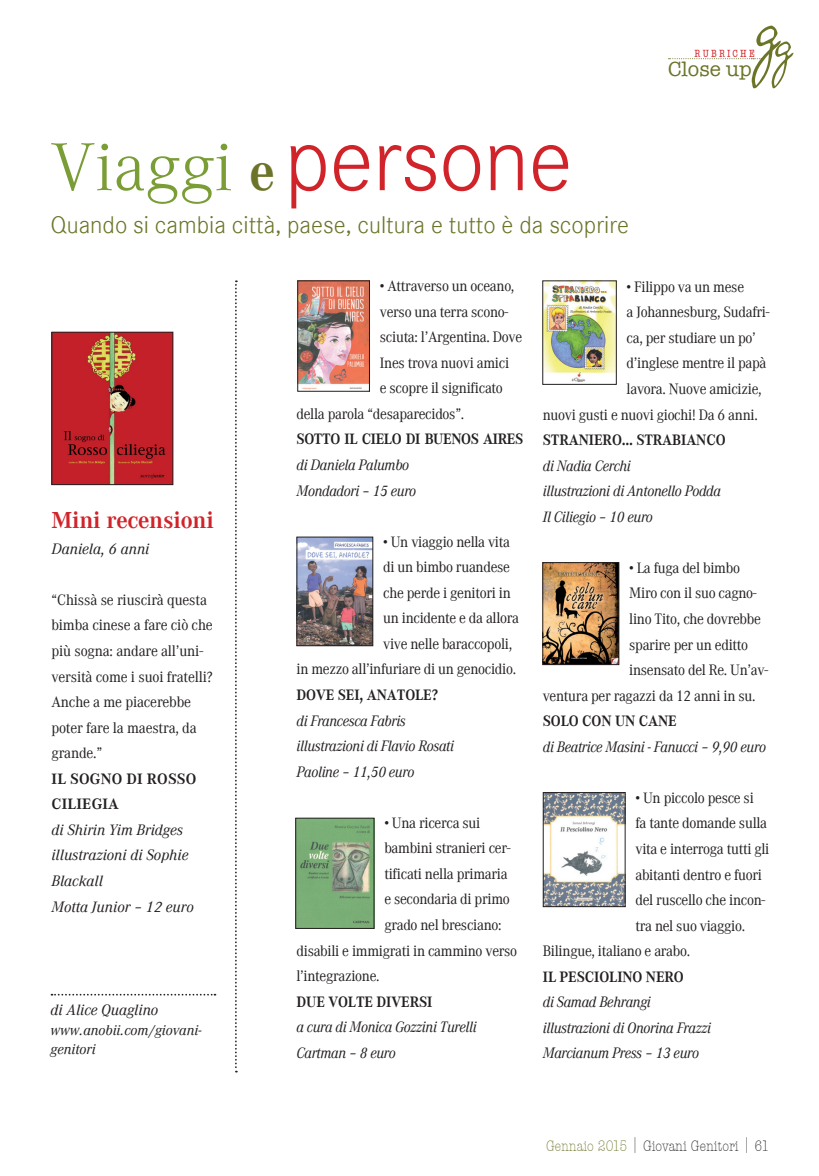
<style>
.page{position:relative;width:819px;height:1176px;background:#fff}
.page>*{position:absolute;margin:0;border:0;box-sizing:border-box;transform-origin:0 0}
.Titolo_piccolo_verde{font:300 87.5px "Corporate SBQ";letter-spacing:-.01em;color:#d1232a}
.Sottotitolo{font:300 23.62px "Corporate SBQ";color:#6c7428}
.Titoletto{font:700 22.75px "Corporate ABQ";letter-spacing:-.01em;color:#d1232a}
.t1{font:21px "American Typewriter";color:#6c7428}
.t2{font:300 condensed 15.75px "American Typewriter";color:#231f20}
.TESTO{font:14.88px "Corporate ABQ";letter-spacing:-.02em;color:#231f20;scale:.94 1}
.corsivo{font:italic 14.88px "Corporate ABQ";letter-spacing:-.02em;color:#231f20;scale:.94 1}
.TESTO-2{font:14.88px/25.6px "Corporate ABQ";letter-spacing:-.02em;color:#231f20;scale:.95 1}
.bold{font:700 14.88px "Corporate ABQ";letter-spacing:-.005em;color:#231f20;scale:.94 1}
.corsivo-2{font:italic 14.88px/25.6px "Corporate ABQ";color:#231f20}
.bold-2{font:700 14.88px "Corporate ABQ";letter-spacing:-.025em;color:#231f20;scale:.94 1}
.bold-3{font:700 14.88px/25.6px "Corporate ABQ";letter-spacing:.015em;color:#231f20}
.Firma{font:italic 14.88px "Corporate ABQ";color:#231f20}
.Firma-2{font:italic 14px/19.2px "Corporate ABQ";color:#231f20}
.t3{font:condensed 10.67px "American Typewriter";letter-spacing:.2em;color:#d1232a}
.s1{font-family:"Corporate ABQ";font-size:66.5px;color:#7a9d36}
.s2{font-family:"Corporate ABQ";font-weight:700;font-size:52.5px;color:#6c7428}
.s3{color:#6c7428}
</style>
<div class="page">
<svg style="left:668px;top:26px;width:125px;height:62px"></svg>
<img style="left:298px;top:538px;width:73px;height:106px">
<div style="left:296px;top:536px;width:77px;height:110px;border:1px solid #231f20"></div>
<img style="left:544px;top:564px;width:73px;height:99px">
<div style="left:542px;top:562px;width:77px;height:103px;border:1px solid #231f20"></div>
<img style="left:297px;top:820px;width:75px;height:107px">
<div style="left:295px;top:818px;width:79px;height:111px;border:1px solid #231f20"></div>
<img style="left:544px;top:794px;width:79px;height:111px">
<div style="left:542px;top:792px;width:83px;height:115px;border:1px solid #231f20"></div>
<img style="left:299px;top:282px;width:69px;height:108px">
<div style="left:297px;top:280px;width:73px;height:112px;border:1px solid #231f20"></div>
<img style="left:544px;top:282px;width:70px;height:100px">
<div style="left:542px;top:280px;width:74px;height:105px;border:1px solid #231f20"></div>
<svg style="left:235px;top:280px;width:2px;height:792px"></svg>
<svg style="left:51px;top:994px;width:164px;height:1px"></svg>
<img style="left:53px;top:334px;width:118px;height:149px">
<div style="left:51px;top:332px;width:122px;height:153px;border:1px solid #231f20"></div>
<p class="t3" style="left:694px;top:45px;width:62px">RUBRICHE</p>
<p class="Titolo_piccolo_verde" style="left:51px;top:109px;width:523px"><span class="s1">Viaggi</span> <span class="s2">e</span> persone</p>
<p class="Sottotitolo" style="left:51px;top:211px;width:580px">Quando si cambia città, paese, cultura e tutto è da scoprire</p>
<p class="t1" style="left:668px;top:53px;width:85px">Close up</p>
<p class="Titoletto" style="left:51px;top:507px;width:164px">Mini recensioni</p>
<p class="corsivo-2" style="left:51px;top:536px;width:99px">Daniela, 6 anni</p>
<p class="TESTO-2" style="left:51px;top:587px;width:171px">“Chissà se riuscirà questa bimba cinese a fare ciò che più sogna: andare all’uni&shy;versità come i suoi fratelli?<br>Anche a me piacerebbe poter fare la maestra, da grande.”</p>
<p class="bold-3" style="left:52px;top:766px;width:146px">IL SOGNO DI ROSSO<br>CILIEGIA</p>
<p class="corsivo-2" style="left:51px;top:817px;width:133px">di Shirin Yim Bridges</p>
<p class="corsivo-2" style="left:51px;top:842px;width:138px">illustrazioni di Sophie<br>Blackall</p>
<p class="corsivo-2" style="left:51px;top:893px;width:144px">Motta Junior – 12 euro</p>
<p class="Firma" style="left:51px;top:1001px;width:109px">di Alice Quaglino</p>
<p class="Firma-2" style="left:51px;top:1020px;width:152px">www.anobii.com/giovani&shy;genitori</p>
<p class="TESTO" style="left:380px;top:277px;width:145px">• Attraverso un oceano,</p>
<p class="TESTO" style="left:380px;top:303px;width:138px">verso una terra scono-</p>
<p class="TESTO" style="left:380px;top:328px;width:153px">sciuta: l’Argentina. Dove</p>
<p class="TESTO" style="left:380px;top:354px;width:139px">Ines trova nuovi amici</p>
<p class="TESTO" style="left:380px;top:379px;width:132px">e scopre il significato</p>
<p class="TESTO" style="left:296px;top:405px;width:180px">della parola “desaparecidos”.</p>
<p class="bold-2" style="left:296px;top:430px;width:242px">SOTTO IL CIELO DI BUENOS AIRES</p>
<p class="corsivo" style="left:296px;top:456px;width:121px">di Daniela Palumbo</p>
<p class="corsivo" style="left:296px;top:481px;width:129px">Mondadori – 15 euro</p>
<p class="TESTO" style="left:383px;top:533px;width:136px">• Un viaggio nella vita</p>
<p class="TESTO" style="left:383px;top:558px;width:136px">di un bimbo ruandese</p>
<p class="TESTO" style="left:383px;top:584px;width:137px">che perde i genitori in</p>
<p class="TESTO" style="left:383px;top:609px;width:146px">un incidente e da allora</p>
<p class="TESTO" style="left:383px;top:635px;width:139px">vive nelle baraccopoli,</p>
<p class="TESTO" style="left:296px;top:660px;width:235px">in mezzo all’infuriare di un genocidio.</p>
<p class="bold" style="left:296px;top:686px;width:152px">DOVE SEI, ANATOLE?</p>
<p class="corsivo" style="left:296px;top:711px;width:118px">di Francesca Fabris</p>
<p class="corsivo" style="left:296px;top:737px;width:169px">illustrazioni di Flavio Rosati</p>
<p class="corsivo" style="left:296px;top:762px;width:127px">Paoline – 11,50 euro</p>
<p class="TESTO" style="left:384px;top:814px;width:104px">• Una ricerca sui</p>
<p class="TESTO" style="left:384px;top:839px;width:136px">bambini stranieri cer-</p>
<p class="TESTO" style="left:384px;top:865px;width:133px">tificati nella primaria</p>
<p class="TESTO" style="left:384px;top:890px;width:135px">e secondaria di primo</p>
<p class="TESTO" style="left:384px;top:916px;width:126px">grado nel bresciano:</p>
<p class="TESTO" style="left:296px;top:941px;width:236px">disabili e immigrati in cammino verso</p>
<p class="TESTO" style="left:296px;top:967px;width:90px">l’integrazione.</p>
<p class="bold" style="left:296px;top:992px;width:146px">DUE VOLTE DIVERSI</p>
<p class="corsivo" style="left:296px;top:1018px;width:193px">a cura di Monica Gozzini Turelli</p>
<p class="corsivo" style="left:296px;top:1043px;width:107px">Cartman – 8 euro</p>
<p class="TESTO" style="left:626px;top:278px;width:126px">• Filippo va un mese</p>
<p class="TESTO" style="left:626px;top:303px;width:153px">a Johannesburg, Sudafri-</p>
<p class="TESTO" style="left:626px;top:329px;width:139px">ca, per studiare un po’</p>
<p class="TESTO" style="left:626px;top:354px;width:150px">d’inglese mentre il papà</p>
<p class="TESTO" style="left:626px;top:380px;width:145px">lavora. Nuove amicizie,</p>
<p class="TESTO" style="left:542px;top:406px;width:230px">nuovi gusti e nuovi giochi! Da 6 anni.</p>
<p class="bold" style="left:543px;top:431px;width:196px">STRANIERO... STRABIANCO</p>
<p class="corsivo" style="left:542px;top:456px;width:95px">di Nadia Cerchi</p>
<p class="corsivo" style="left:542px;top:482px;width:191px">illustrazioni di Antonello Podda</p>
<p class="corsivo" style="left:542px;top:507px;width:118px">Il Ciliegio – 10 euro</p>
<p class="TESTO" style="left:629px;top:559px;width:119px">• La fuga del bimbo</p>
<p class="TESTO" style="left:629px;top:584px;width:137px">Miro con il suo cagno-</p>
<p class="TESTO" style="left:629px;top:610px;width:141px">lino Tito, che dovrebbe</p>
<p class="TESTO" style="left:629px;top:636px;width:128px">sparire per un editto</p>
<p class="TESTO" style="left:629px;top:661px;width:149px">insensato del Re. Un’av-</p>
<p class="TESTO" style="left:542px;top:687px;width:228px">ventura per ragazzi da 12 anni in su.</p>
<p class="bold" style="left:543px;top:712px;width:144px">SOLO CON UN CANE</p>
<p class="corsivo" style="left:542px;top:737px;width:239px">di Beatrice Masini - Fanucci – 9,90 euro</p>
<p class="TESTO" style="left:635px;top:789px;width:127px">• Un piccolo pesce si</p>
<p class="TESTO" style="left:635px;top:814px;width:141px">fa tante domande sulla</p>
<p class="TESTO" style="left:635px;top:840px;width:144px">vita e interroga tutti gli</p>
<p class="TESTO" style="left:635px;top:865px;width:136px">abitanti dentro e fuori</p>
<p class="TESTO" style="left:635px;top:891px;width:140px">del ruscello che incon-</p>
<p class="TESTO" style="left:635px;top:917px;width:118px">tra nel suo viaggio.</p>
<p class="TESTO" style="left:542px;top:942px;width:158px">Bilingue, italiano e arabo.</p>
<p class="bold" style="left:543px;top:968px;width:151px">IL PESCIOLINO NERO</p>
<p class="corsivo" style="left:542px;top:993px;width:116px">di Samad Behrangi</p>
<p class="corsivo" style="left:542px;top:1018px;width:180px">illustrazioni di Onorina Frazzi</p>
<p class="corsivo" style="left:542px;top:1044px;width:168px">Marcianum Press – 13 euro</p>
<p class="t2" style="left:546px;top:1135px;width:225px"><span class="s3">Gennaio 2015</span> | Giovani Genitori | 61</p>
</div>
